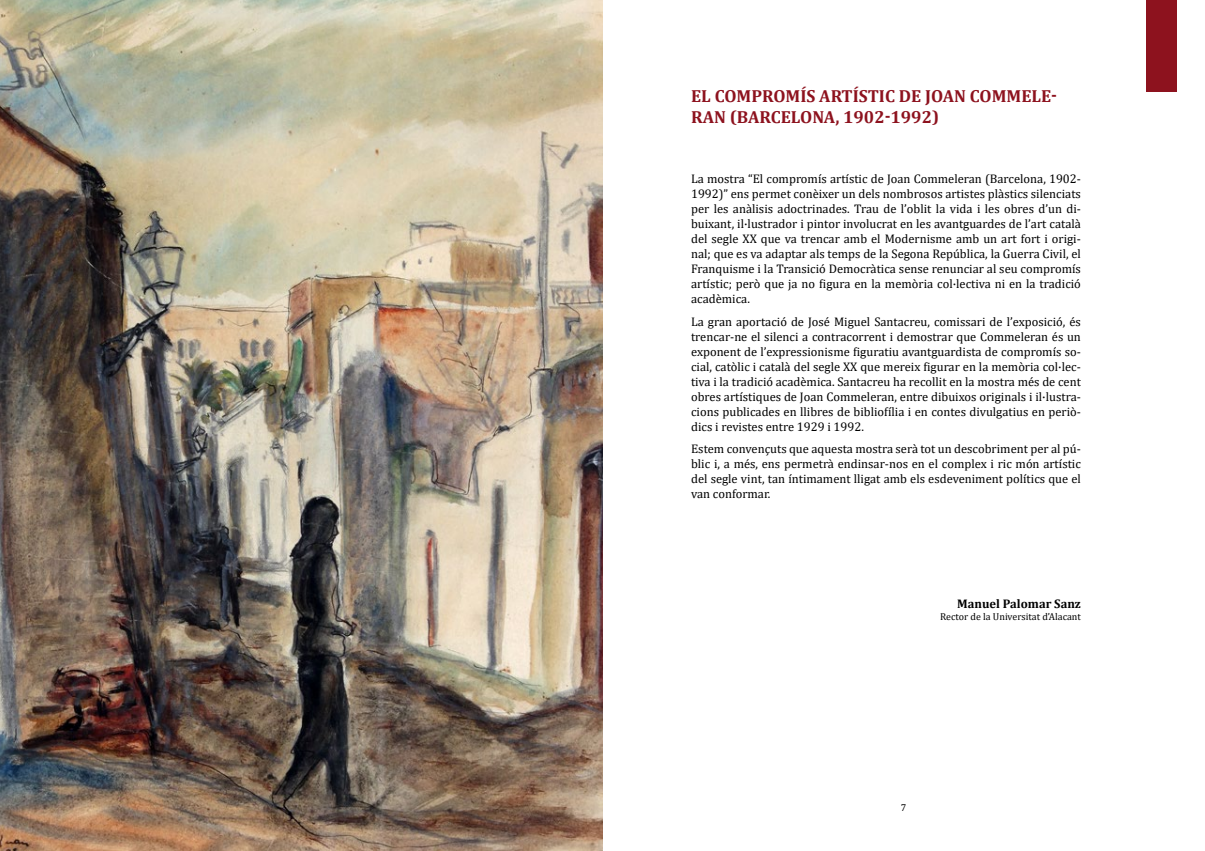
<style>
.page{position:relative;width:1205px;height:851px;background:#fff}
.page>*{position:absolute;margin:0;border:0;box-sizing:border-box;transform-origin:0 0}
.t1{font:700 17.5px/21px "Cambria";color:#8d121e}
.t2{font:12.5px/15px "Cambria";color:#000;text-align:justify}
.t3{font:700 12.5px "Cambria";color:#000}
.t4{font:10px "Cambria";color:#000}
</style>
<div class="page">
<img style="left:0;top:0;width:602px;height:850px">
<div style="left:1146px;top:0;width:30px;height:91px;background:#8d121e"></div>
<h1 class="t1" style="left:691px;top:85px;width:367px">EL COMPROMÍS ARTÍSTIC DE JOAN COMMELE-<br>RAN (BARCELONA, 1902-1992)</h1>
<p class="t2" style="left:691px;top:171px;width:391px">La mostra “El compromís artístic de Joan Commeleran (Barcelona, 1902- 1992)” ens permet conèixer un dels nombrosos artistes plàstics silenciats per les anàlisis adoctrinades. Trau de l’oblit la vida i les obres d’un di&shy;buixant, il·lustrador i pintor involucrat en les avantguardes de l’art català del segle XX que va trencar amb el Modernisme amb un art fort i origi&shy;nal; que es va adaptar als temps de la Segona República, la Guerra Civil, el Franquisme i la Transició Democràtica sense renunciar al seu compromís artístic; però que ja no figura en la memòria col·lectiva ni en la tradició acadèmica.</p>
<p class="t2" style="left:691px;top:313px;width:391px">La gran aportació de José Miguel Santacreu, comissari de l’exposició, és trencar-ne el silenci a contracorrent i demostrar que Commeleran és un exponent de l’expressionisme figuratiu avantguardista de compromís so&shy;cial, catòlic i català del segle XX que mereix figurar en la memòria col·lec&shy;tiva i la tradició acadèmica. Santacreu ha recollit en la mostra més de cent obres artístiques de Joan Commeleran, entre dibuixos originals i il·lustra&shy;cions publicades en llibres de bibliofília i en contes divulgatius en periò&shy;dics i revistes entre 1929 i 1992.</p>
<p class="t2" style="left:691px;top:441px;width:391px">Estem convençuts que aquesta mostra serà tot un descobriment per al pú&shy;blic i, a més, ens permetrà endinsar-nos en el complex i ric món artístic del segle vint, tan íntimament lligat amb els esdeveniment polítics que el van conformar.</p>
<p class="t3" style="left:957px;top:595px;width:125px">Manuel Palomar Sanz</p>
<p class="t4" style="left:940px;top:611px;width:142px">Rector de la Universitat d’Alacant</p>
<p class="t4" style="left:901px;top:801px;width:7px">7</p>
</div>
